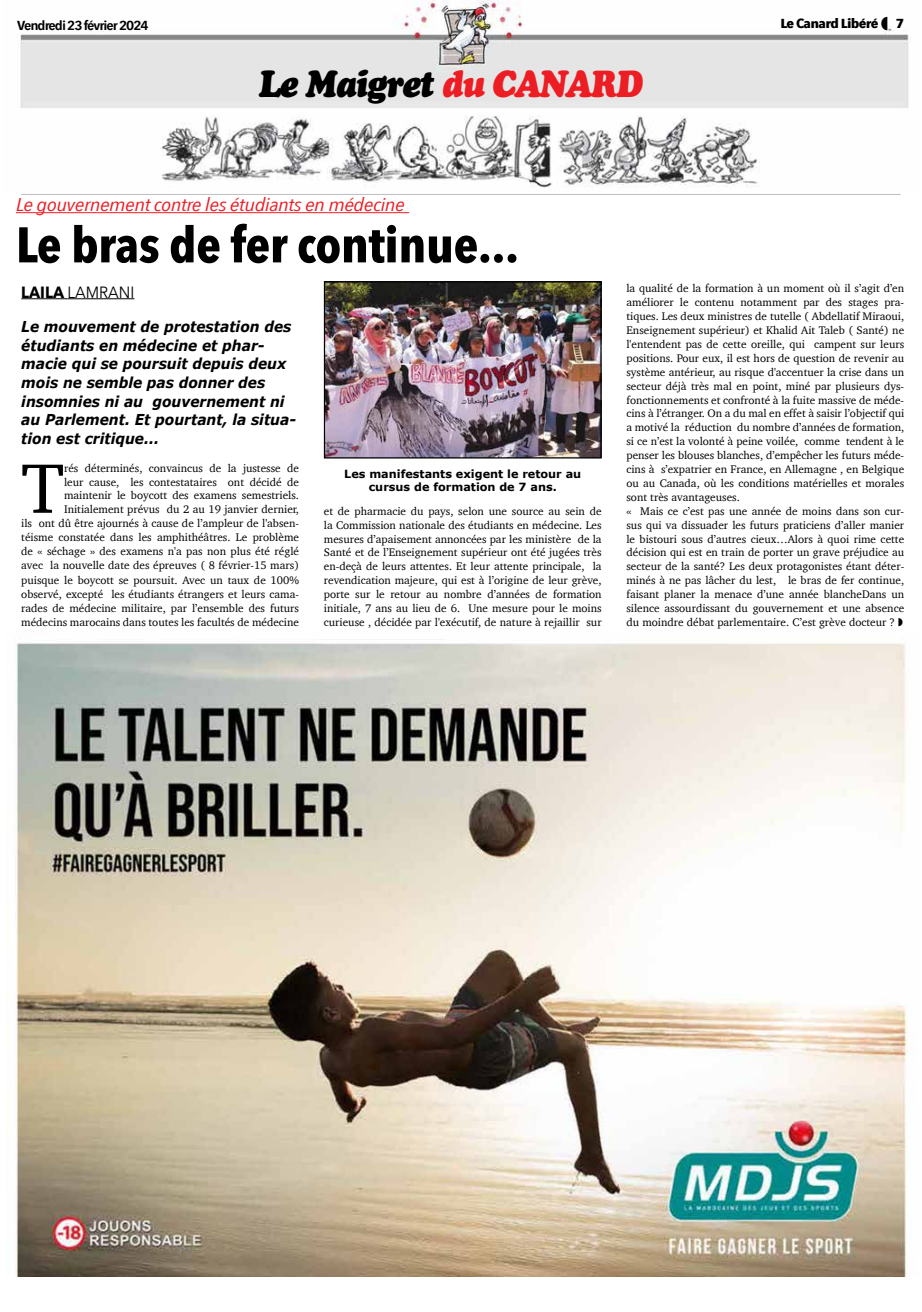
<style>
.page{position:relative;width:922px;height:1312px;background:#fff}
.page>*{position:absolute;margin:0;border:0;box-sizing:border-box;transform-origin:0 0}
.t1{font:71.62px "Charter";color:#000}
.t2{font:700 49.5px "Avenir Next Condensed";letter-spacing:-.01em;color:#000;scale:1.05 1}
.t3{font:italic 37.5px "Cooper Black Std";letter-spacing:-.04em;color:#000;scale:.9 1}
.t4{font:italic 18.38px "Avenir Next Condensed";letter-spacing:-.02em;color:#ed1d24;scale:1.26 1}
.t5{font:16.25px "Avenir Next";color:#000;scale:.93 1}
.t6{font:italic 700 15px/18.6px "Verdana";color:#000;scale:.92 1}
.t7{font:600 13px "Avenir Next Condensed";letter-spacing:-.06em;color:#000;scale:1.25 1}
.t8{font:700 13px "Avenir Next Condensed";letter-spacing:-.04em;color:#000;scale:1.25 1}
.t9{font:11.25px/13.9px "Charter";color:#000;text-align:right}
.t10{font:700 11.25px/13.5px "Verdana";color:#000;text-align:center}
.s1{color:#ed1d24}
.s2{font-weight:700}
</style>
<div class="page">
<img style="left:20px;top:0;width:889px;height:188px">
<hr style="left:21px;top:194px;width:879px;height:1px;background:#bcbec0">
<hr style="left:21px;top:298px;width:47px;height:1px;background:#000">
<hr style="left:68px;top:298px;width:66px;height:1px;background:#000">
<hr style="left:16px;top:212px;width:393px;height:1px;background:#ed1d24">
<img style="left:326px;top:283px;width:273px;height:173px">
<div style="left:324px;top:281px;width:277px;height:177px;border:1px solid #000"></div>
<img style="left:14px;top:643px;width:900px;height:633px">
<svg style="left:881px;top:16px;width:6px;height:14px"></svg>
<p class="t7" style="left:17px;top:14px;width:107px">Vendredi 23 février 2024</p>
<p class="t8" style="left:780px;top:15px;width:80px">Le Canard Libéré</p>
<p class="t8" style="left:895px;top:15px;width:8px">7</p>
<h3 class="t3" style="left:258px;top:61px;width:428px">Le Maigret <span class="s1">du CANARD</span></h3>
<h3 class="t4" style="left:16px;top:194px;width:310px">Le gouvernement contre les étudiants en médecine</h3>
<h2 class="t2" style="left:16px;top:214px;width:480px">Le bras de fer continue...</h2>
<h3 class="t5" style="left:21px;top:278px;width:123px"><span class="s2">LAILA</span> LAMRANI</h3>
<h3 class="t6" style="left:21px;top:317px;width:300px">Le mouvement de protestation des étudiants en médecine et phar&shy;macie qui se poursuit depuis deux mois ne semble pas donner des insomnies ni au gouvernement ni au Parlement. Et pourtant, la situa&shy;tion est critique...</h3>
<h1 class="t1" style="left:21px;top:426px;width:44px">T</h1>
<p class="t9" style="left:21px;top:461px;width:279px">rés déterminés, convaincus de la justesse de<br>leur cause, les contestataires ont décidé de maintenir le boycott des examens semestriels.<br>Initialement prévus du 2 au 19 janvier dernier,<br>ils ont dû être ajournés à cause de l’ampleur de l'absen&shy;téisme constatée dans les amphithéâtres. Le problème de « séchage » des examens n'a pas non plus été réglé avec la nouvelle date des épreuves ( 8 février-15 mars) puisque le boycott se poursuit. Avec un taux de 100% observé, excepté les étudiants étrangers et leurs cama&shy;rades de médecine militaire, par l’ensemble des futurs médecins marocains dans toutes les facultés de médecine</p>
<p class="t10" style="left:344px;top:466px;width:238px">Les manifestants exigent le retour au cursus de formation de 7 ans.</p>
<p class="t9" style="left:324px;top:503px;width:279px;text-align:justify">et de pharmacie du pays, selon une source au sein de la Commission nationale des étudiants en médecine. Les mesures d’apaisement annoncées par les ministère de la Santé et de l’Enseignement supérieur ont été jugées très en-deçà de leurs attentes. Et leur attente principale, la revendication majeure, qui est à l’origine de leur grève, porte sur le retour au nombre d’années de formation initiale, 7 ans au lieu de 6. Une mesure pour le moins curieuse , décidée par l'exécutif, de nature à rejaillir sur</p>
<p class="t9" style="left:626px;top:281px;width:279px;text-align:left">la qualité de la formation à un moment où il s’agit d’en améliorer le contenu notamment par des stages pra&shy;tiques. Les deux ministres de tutelle ( Abdellatif Miraoui, Enseignement supérieur) et Khalid Ait Taleb ( Santé) ne l'entendent pas de cette oreille, qui campent sur leurs positions. Pour eux, il est hors de question de revenir au système antérieur, au risque d'accentuer la crise dans un secteur déjà très mal en point, miné par plusieurs dys&shy;fonctionnements et confronté à la fuite massive de méde&shy;cins à l’étranger. On a du mal en effet à saisir l’objectif qui a motivé la réduction du nombre d’années de formation, si ce n’est la volonté à peine voilée, comme tendent à le penser les blouses blanches, d’empêcher les futurs méde&shy;cins à s’expatrier en France, en Allemagne , en Belgique ou au Canada, où les conditions matérielles et morales sont très avantageuses.<br>« Mais ce c’est pas une année de moins dans son cur&shy;sus qui va dissuader les futurs praticiens d’aller manier le bistouri sous d’autres cieux…Alors à quoi rime cette décision qui est en train de porter un grave préjudice au secteur de la santé? Les deux protagonistes étant déter&shy;minés à ne pas lâcher du lest, le bras de fer continue, faisant planer la menace d’une année blancheDans un silence assourdissant du gouvernement et une absence du moindre débat parlementaire. C’est grève docteur ?</p>
</div>
